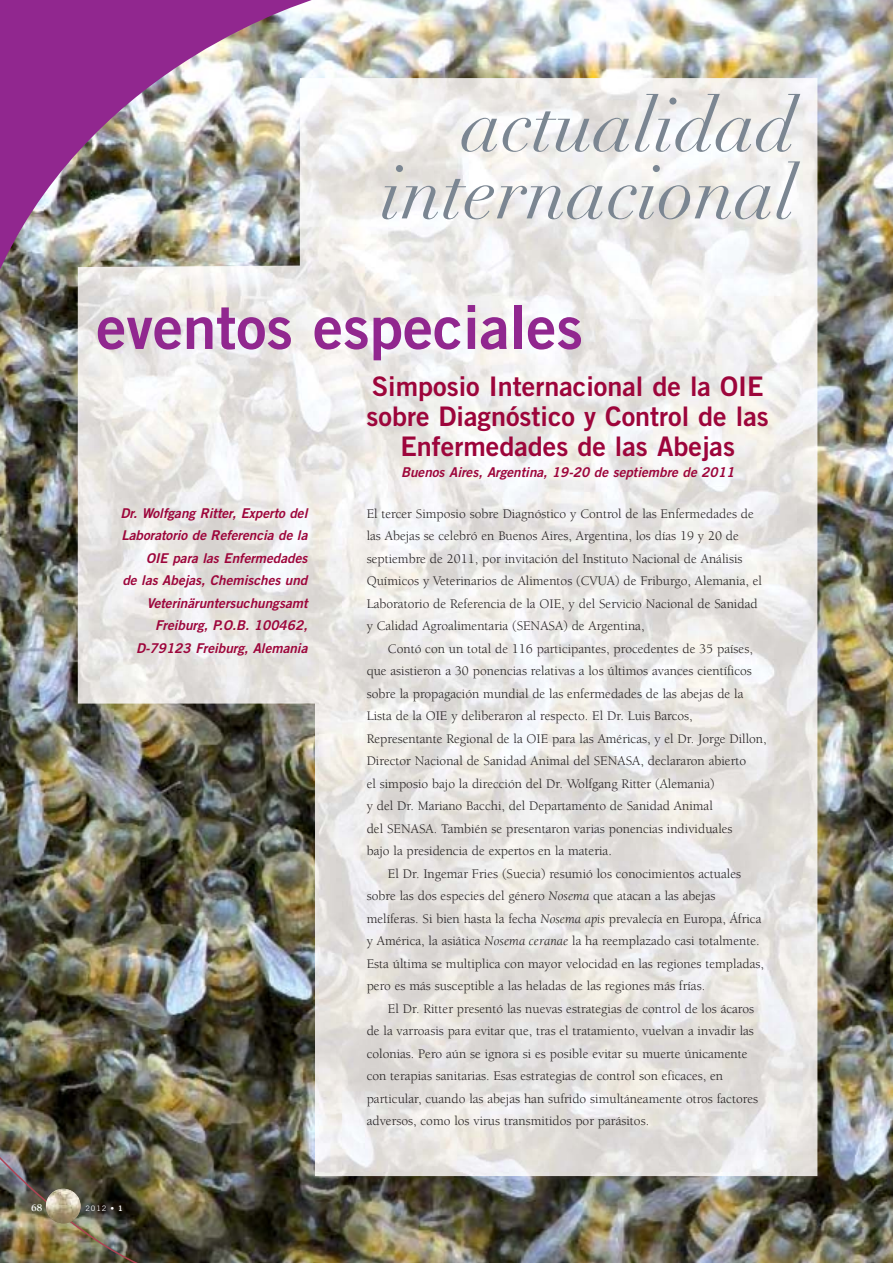
<style>
.page{position:relative;width:893px;height:1263px;background:#fff}
.page>*{position:absolute;margin:0;border:0;box-sizing:border-box;transform-origin:0 0}
.t1{font:italic 75px/67.5px "Didot LH";color:#7b8692;text-align:right}
.t2{font:60px "Trade Gothic LT Std Bd 2";color:#91278f}
.t3{font:27px/30px "Trade Gothic LT Std Bd 2";color:#9d053b;text-align:center}
.t4{font:13.5px/22.5px "Berkeley";color:#231f20}
.t5{font:13.5px/22.5px "Trade Gothic LT Std Bd 2 Obl";color:#9d053b;text-align:right}
.t6{font:700 10.5px "Berkeley";color:#fff}
.t7{font:7.5px "Trade Gothic LT Std";color:#fff}
.s1{font-style:italic}
.s2{font-weight:300}
.s3{font-family:"Trade Gothic LT Std Bd 2"}
</style>
<div class="page">
<img style="left:0;top:0;width:892px;height:1263px">
<img style="left:78px;top:78px;width:739px;height:1098px">
<img style="left:0;top:1120px;width:189px;height:143px">
<img style="left:46px;top:1189px;width:35px;height:34px;border-radius:50%">
<img style="left:46px;top:1189px;width:34px;height:34px;border-radius:50%">
<img style="left:0;top:0;width:362px;height:302px">
<h1 class="t1" style="left:381px;top:99px;width:417px">actualidad internacional</h1>
<h2 class="t2" style="left:96px;top:306px;width:488px">eventos especiales</h2>
<h3 class="t3" style="left:366px;top:374px;width:404px">Simposio Internacional de la OIE sobre Diagnóstico y Control de las<br>Enfermedades de las Abejas</h3>
<p class="t5" style="left:401px;top:462px;width:335px">Buenos Aires, Argentina, 19-20 de septiembre de 2011</p>
<p class="t5" style="left:120px;top:503px;width:189px">Dr. Wolfgang Ritter, Experto del<br>Laboratorio de Referencia de la<br>OIE para las Enfermedades<br>de las Abejas, Chemisches und<br>Veterinäruntersuchungsamt<br>Freiburg, P.O.B. 100462,<br>D-79123 Freiburg, Alemania</p>
<p class="t4" style="left:367px;top:503px;width:397px">El tercer Simposio sobre Diagnóstico y Control de las Enfermedades de las Abejas se celebró en Buenos Aires, Argentina, los días 19 y 20 de septiembre de 2011, por invitación del Instituto Nacional de Análisis Químicos y Veterinarios de Alimentos (CVUA) de Friburgo, Alemania, el Laboratorio de Referencia de la OIE, y del Servicio Nacional de Sanidad y Calidad Agroalimentaria (SENASA) de Argentina,</p>
<p class="t4" style="left:388px;top:638px;width:366px">Contó con un total de 116 participantes, procedentes de 35 países,</p>
<p class="t4" style="left:367px;top:661px;width:387px">que asistieron a 30 ponencias relativas a los últimos avances científicos</p>
<p class="t4" style="left:367px;top:683px;width:378px">sobre la propagación mundial de las enfermedades de las abejas de la</p>
<p class="t4" style="left:367px;top:706px;width:327px">Lista de la OIE y deliberaron al respecto. El Dr. Luis Barcos,</p>
<p class="t4" style="left:367px;top:728px;width:401px">Representante Regional de la OIE para las Américas, y el Dr. Jorge Dillon,</p>
<p class="t4" style="left:367px;top:751px;width:381px">Director Nacional de Sanidad Animal del SENASA, declararon abierto</p>
<p class="t4" style="left:367px;top:773px;width:349px">el simposio bajo la dirección del Dr. Wolfgang Ritter (Alemania)</p>
<p class="t4" style="left:367px;top:796px;width:348px">y del Dr. Mariano Bacchi, del Departamento de Sanidad Animal</p>
<p class="t4" style="left:367px;top:818px;width:367px">del SENASA. También se presentaron varias ponencias individuales</p>
<p class="t4" style="left:367px;top:841px;width:247px">bajo la presidencia de expertos en la materia.</p>
<p class="t4" style="left:388px;top:863px;width:355px">El Dr. Ingemar Fries (Suecia) resumió los conocimientos actuales</p>
<p class="t4" style="left:367px;top:886px;width:350px">sobre las dos especies del género <span class="s1">Nosema</span> que atacan a las abejas</p>
<p class="t4" style="left:367px;top:908px;width:396px">melíferas. Si bien hasta la fecha <span class="s1">Nosema apis</span> prevalecía en Europa, África</p>
<p class="t4" style="left:367px;top:931px;width:394px">y América, la asiática <span class="s1">Nosema ceranae</span> la ha reemplazado casi totalmente.</p>
<p class="t4" style="left:367px;top:953px;width:399px">Esta última se multiplica con mayor velocidad en las regiones templadas,</p>
<p class="t4" style="left:367px;top:976px;width:340px">pero es más susceptible a las heladas de las regiones más frías.</p>
<p class="t4" style="left:388px;top:998px;width:368px">El Dr. Ritter presentó las nuevas estrategias de control de los ácaros</p>
<p class="t4" style="left:367px;top:1021px;width:389px">de la varroasis para evitar que, tras el tratamiento, vuelvan a invadir las</p>
<p class="t4" style="left:367px;top:1043px;width:382px">colonias. Pero aún se ignora si es posible evitar su muerte únicamente</p>
<p class="t4" style="left:367px;top:1066px;width:358px">con terapias sanitarias. Esas estrategias de control son eficaces, en</p>
<p class="t4" style="left:367px;top:1088px;width:393px">particular, cuando las abejas han sufrido simultáneamente otros factores</p>
<p class="t4" style="left:367px;top:1111px;width:284px">adversos, como los virus transmitidos por parásitos.</p>
<p class="t6" style="left:31px;top:1203px;width:13px">68</p>
<p class="t7" style="left:85px;top:1206px;width:39px">2012 <span class="s2">•</span> <span class="s3">1</span></p>
</div>
